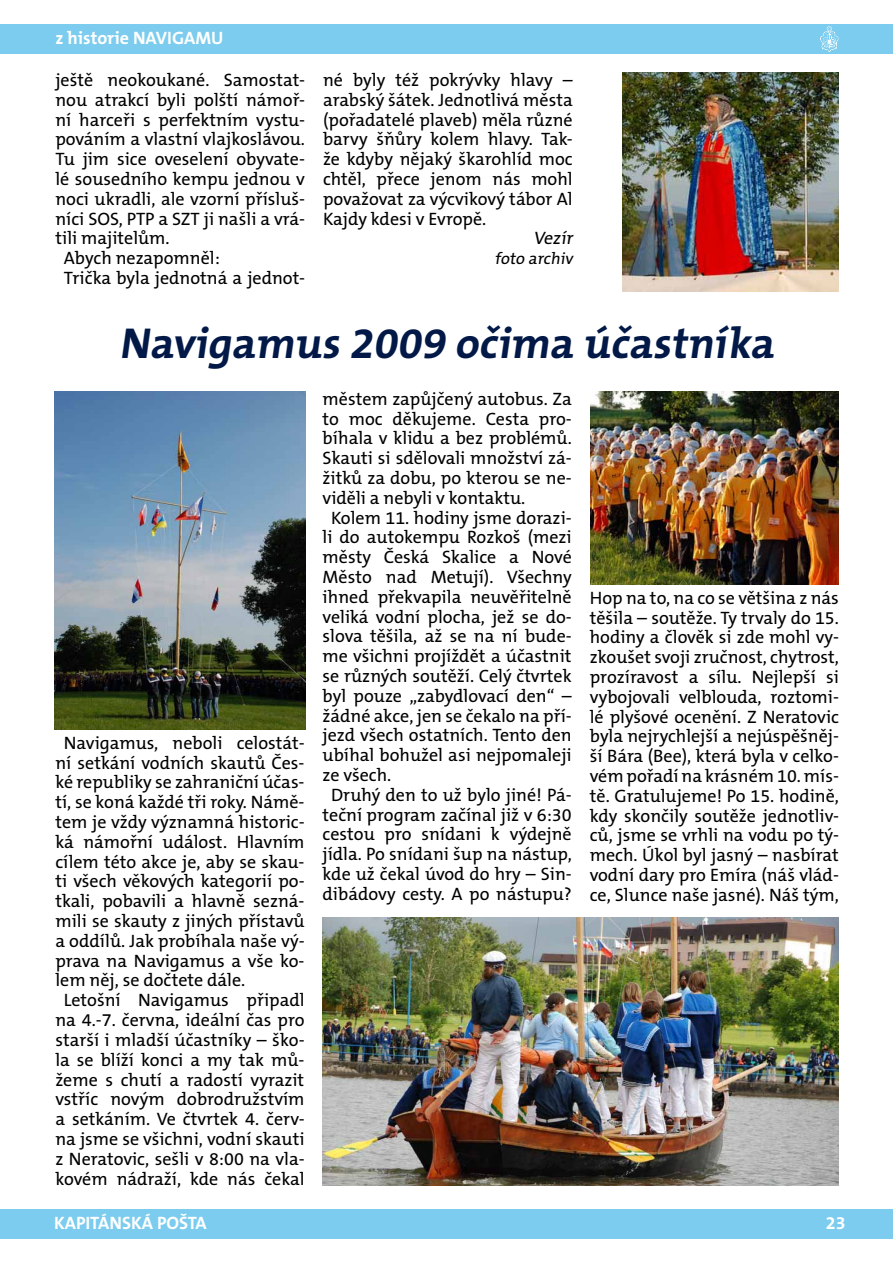
<style>
.page{position:relative;width:893px;height:1263px;background:#fff}
.page>*{position:absolute;margin:0;border:0;box-sizing:border-box;transform-origin:0 0}
.t1{font:700 43.5px "The Mix CE B7";color:#021948}
.t2{font:18px/19.8px "The Mix CE B5 Plain";color:#000;text-align:justify}
.t3{font:700 18px "The Mix CE B7";color:#fff}
.t4{font:16.5px "The Mix CE B5 Plain";color:#000}
</style>
<div class="page">
<div style="left:0;top:1209px;width:893px;height:30px;background:#7bccee"></div>
<div style="left:0;top:24px;width:893px;height:30px;background:#7bccee"></div>
<svg style="left:820px;top:26px;width:19px;height:26px"></svg>
<img style="left:622px;top:73px;width:217px;height:219px">
<img style="left:591px;top:391px;width:248px;height:193px">
<img style="left:323px;top:918px;width:516px;height:267px">
<img style="left:54px;top:391px;width:252px;height:339px">
<p class="t3" style="left:55px;top:28px;width:170px">z historie NAVIGAMU</p>
<p class="t2" style="left:55px;top:71px;width:251px">ještě neokoukané. Samostat-</p>
<p class="t2" style="left:55px;top:91px;width:251px">nou atrakcí byli polští námoř-</p>
<p class="t2" style="left:55px;top:111px;width:251px">ní harceři s perfektním vystu-</p>
<p class="t2" style="left:55px;top:130px;width:251px">pováním a vlastní vlajkoslávou.</p>
<p class="t2" style="left:55px;top:150px;width:251px">Tu jim sice oveselení obyvate-</p>
<p class="t2" style="left:55px;top:170px;width:251px">lé sousedního kempu jednou v</p>
<p class="t2" style="left:55px;top:190px;width:251px">noci ukradli, ale vzorní přísluš-</p>
<p class="t2" style="left:55px;top:210px;width:251px">níci SOS, PTP a SZT ji našli a vrá-</p>
<p class="t2" style="left:55px;top:229px;width:116px">tili majitelům.</p>
<p class="t2" style="left:64px;top:249px;width:157px">Abych nezapomněl:</p>
<p class="t2" style="left:64px;top:269px;width:243px">Trička byla jednotná a jednot-</p>
<p class="t2" style="left:323px;top:71px;width:251px">né byly též pokrývky hlavy –</p>
<p class="t2" style="left:323px;top:91px;width:251px">arabský šátek. Jednotlivá města</p>
<p class="t2" style="left:323px;top:111px;width:251px">(pořadatelé plaveb) měla různé</p>
<p class="t2" style="left:323px;top:130px;width:251px">barvy šňůry kolem hlavy. Tak-</p>
<p class="t2" style="left:323px;top:150px;width:251px">že kdyby nějaký škarohlíd moc</p>
<p class="t2" style="left:323px;top:170px;width:251px">chtěl, přece jenom nás mohl</p>
<p class="t2" style="left:323px;top:190px;width:251px">považovat za výcvikový tábor Al</p>
<p class="t2" style="left:323px;top:210px;width:165px">Kajdy kdesi v Evropě.</p>
<p class="t2" style="left:533px;top:229px;width:44px">Vezír</p>
<p class="t4" style="left:495px;top:250px;width:82px">foto archiv</p>
<h1 class="t1" style="left:119px;top:318px;width:664px">Navigamus 2009 očima účastníka</h1>
<p class="t2" style="left:64px;top:734px;width:242px">Navigamus, neboli celostát-</p>
<p class="t2" style="left:55px;top:754px;width:251px">ní setkání vodních skautů Čes-</p>
<p class="t2" style="left:55px;top:773px;width:251px">ké republiky se zahraniční účas-</p>
<p class="t2" style="left:55px;top:793px;width:251px">tí, se koná každé tři roky. Námě-</p>
<p class="t2" style="left:55px;top:813px;width:251px">tem je vždy významná historic-</p>
<p class="t2" style="left:55px;top:833px;width:251px">ká námořní událost. Hlavním</p>
<p class="t2" style="left:55px;top:853px;width:251px">cílem této akce je, aby se skau-</p>
<p class="t2" style="left:55px;top:872px;width:251px">ti všech věkových kategorií po-</p>
<p class="t2" style="left:55px;top:892px;width:251px">tkali, pobavili a hlavně sezná-</p>
<p class="t2" style="left:55px;top:912px;width:251px">mili se skauty z jiných přístavů</p>
<p class="t2" style="left:55px;top:932px;width:251px">a oddílů. Jak probíhala naše vý-</p>
<p class="t2" style="left:55px;top:952px;width:251px">prava na Navigamus a vše ko-</p>
<p class="t2" style="left:55px;top:971px;width:191px">lem něj, se dočtete dále.</p>
<p class="t2" style="left:64px;top:991px;width:242px">Letošní Navigamus připadl</p>
<p class="t2" style="left:55px;top:1011px;width:251px">na 4.-7. června, ideální čas pro</p>
<p class="t2" style="left:55px;top:1031px;width:251px">starší i mladší účastníky – ško-</p>
<p class="t2" style="left:55px;top:1051px;width:251px">la se blíží konci a my tak mů-</p>
<p class="t2" style="left:55px;top:1070px;width:250px">žeme s chutí a radostí vyrazit</p>
<p class="t2" style="left:55px;top:1090px;width:251px">vstříc novým dobrodružstvím</p>
<p class="t2" style="left:55px;top:1110px;width:251px">a setkáním. Ve čtvrtek 4. červ-</p>
<p class="t2" style="left:55px;top:1130px;width:251px">na jsme se všichni, vodní skauti</p>
<p class="t2" style="left:55px;top:1150px;width:251px">z Neratovic, sešli v 8:00 na vla-</p>
<p class="t2" style="left:55px;top:1169px;width:251px">kovém nádraží, kde nás čekal</p>
<p class="t2" style="left:323px;top:390px;width:251px">městem zapůjčený autobus. Za</p>
<p class="t2" style="left:323px;top:410px;width:251px">to moc děkujeme. Cesta pro-</p>
<p class="t2" style="left:323px;top:429px;width:251px">bíhala v klidu a bez problémů.</p>
<p class="t2" style="left:323px;top:449px;width:251px">Skauti si sdělovali množství zá-</p>
<p class="t2" style="left:323px;top:469px;width:251px">žitků za dobu, po kterou se ne-</p>
<p class="t2" style="left:323px;top:489px;width:204px">viděli a nebyli v kontaktu.</p>
<p class="t2" style="left:331px;top:509px;width:242px">Kolem 11. hodiny jsme dorazi-</p>
<p class="t2" style="left:323px;top:528px;width:251px">li do autokempu Rozkoš (mezi</p>
<p class="t2" style="left:323px;top:548px;width:251px">městy Česká Skalice a Nové</p>
<p class="t2" style="left:323px;top:568px;width:251px">Město nad Metují). Všechny</p>
<p class="t2" style="left:323px;top:588px;width:251px">ihned překvapila neuvěřitelně</p>
<p class="t2" style="left:323px;top:608px;width:251px">veliká vodní plocha, jež se do-</p>
<p class="t2" style="left:323px;top:627px;width:251px">slova těšila, až se na ní bude-</p>
<p class="t2" style="left:323px;top:647px;width:250px">me všichni projíždět a účastnit</p>
<p class="t2" style="left:323px;top:667px;width:251px">se různých soutěží. Celý čtvrtek</p>
<p class="t2" style="left:323px;top:687px;width:251px">byl pouze „zabydlovací den“ –</p>
<p class="t2" style="left:323px;top:707px;width:251px">žádné akce, jen se čekalo na pří-</p>
<p class="t2" style="left:323px;top:726px;width:251px">jezd všech ostatních. Tento den</p>
<p class="t2" style="left:323px;top:746px;width:251px">ubíhal bohužel asi nejpomaleji</p>
<p class="t2" style="left:323px;top:766px;width:70px">ze všech.</p>
<p class="t2" style="left:331px;top:786px;width:242px">Druhý den to už bylo jiné! Pá-</p>
<p class="t2" style="left:323px;top:806px;width:251px">teční program začínal již v 6:30</p>
<p class="t2" style="left:323px;top:825px;width:251px">cestou pro snídani k výdejně</p>
<p class="t2" style="left:323px;top:845px;width:251px">jídla. Po snídani šup na nástup,</p>
<p class="t2" style="left:323px;top:865px;width:251px">kde už čekal úvod do hry – Sin-</p>
<p class="t2" style="left:323px;top:885px;width:251px">dibádovy cesty. A po nástupu?</p>
<p class="t2" style="left:590px;top:589px;width:251px">Hop na to, na co se většina z nás těšila – soutěže. Ty trvaly do 15. hodiny a člověk si zde mohl vy&shy;zkoušet svoji zručnost, chytrost, prozíravost a sílu. Nejlepší si vybojovali velblouda, roztomi&shy;lé plyšové ocenění. Z Neratovic byla nejrychlejší a nejúspěšněj&shy;ší Bára (Bee), která byla v celko&shy;vém pořadí na krásném 10. mís&shy;tě. Gratulujeme! Po 15. hodině, kdy skončily soutěže jednotliv&shy;ců, jsme se vrhli na vodu po tý&shy;mech. Úkol byl jasný – nasbírat vodní dary pro Emíra (náš vlád&shy;ce, Slunce naše jasné). Náš tým,</p>
<p class="t3" style="left:54px;top:1213px;width:154px">KAPITÁNSKÁ POŠTA</p>
<p class="t3" style="left:826px;top:1213px;width:21px">23</p>
</div>
